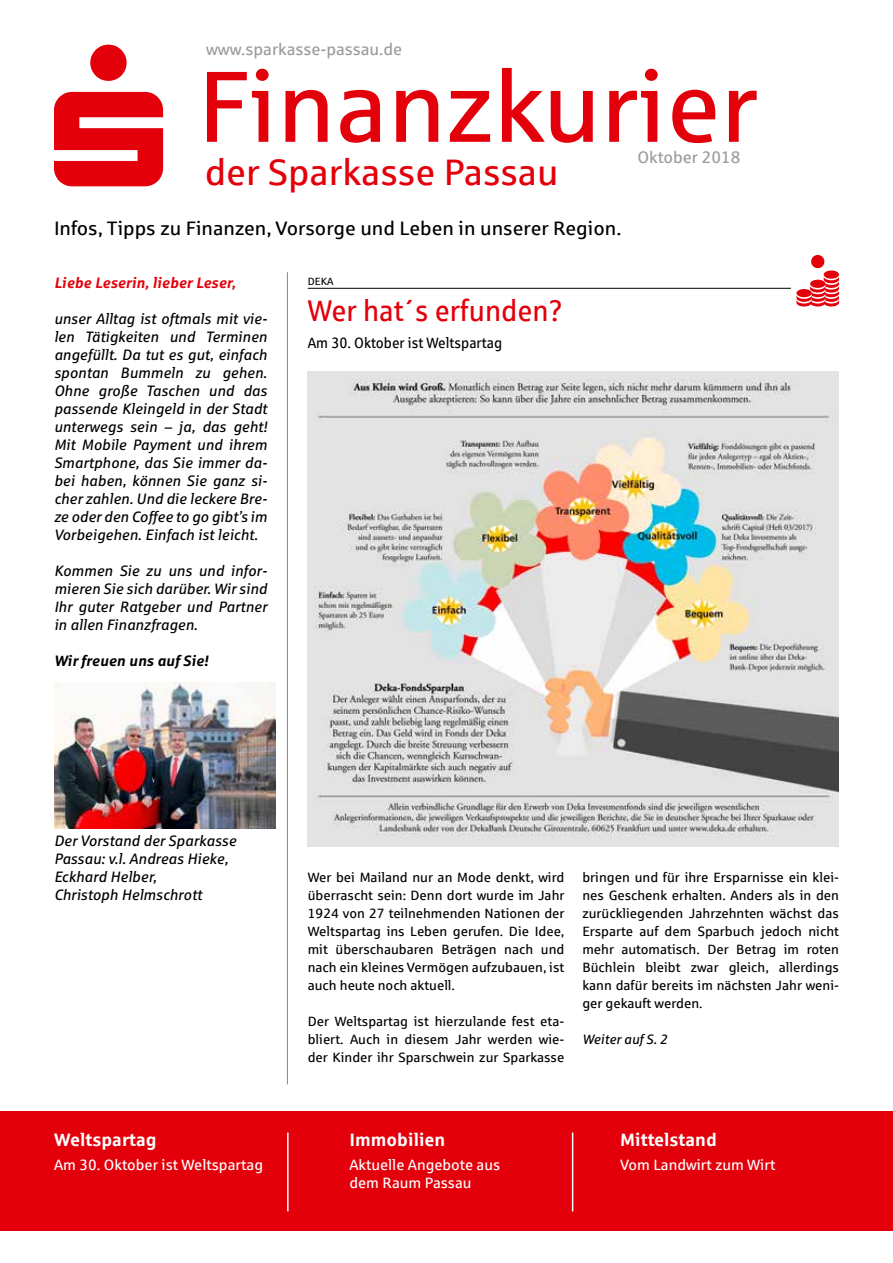
<style>
.page{position:relative;width:893px;height:1263px;background:#fff}
.page>*{position:absolute;margin:0;border:0;box-sizing:border-box;transform-origin:0 0}
.t1{font:100.5px "Sparkasse Rg";color:#e3000b}
.t2{font:36.9px "Sparkasse Rg";color:#e3000b}
.t3{font:30px "Sparkasse Rg";color:#e3000b;scale:.93 1}
.t4{font:19.5px "Sparkasse Rg";color:#000}
.t5{font:700 18px "Sparkasse Rg";color:#fff}
.t6{font:16.8px "Sparkasse Rg";color:#9c9c9d}
.t7{font:italic 15px/18px "Sparkasse Rg";color:#000;text-align:justify}
.t8{font:15px/18px "Sparkasse Rg";color:#fff}
.t9{font:15px "Sparkasse Rg";color:#000;scale:.93 1}
.t10{font:italic 700 15px "Sparkasse Rg";color:#e3000b}
.t11{font:italic 700 15px "Sparkasse Rg";color:#000}
.t12{font:13.5px/18px "Sparkasse Rg";color:#000;text-align:justify}
.t13{font:italic 13.5px "Sparkasse Rg";color:#000}
.t14{font:10.5px "Sparkasse Rg";color:#000}
</style>
<div class="page">
<svg style="left:54px;top:45px;width:109px;height:141px"></svg>
<div style="left:1px;top:1112px;width:892px;height:119px;background:#e3000b"></div>
<img style="left:54px;top:682px;width:221px;height:146px">
<hr style="left:287px;top:272px;width:1px;height:812px;background:#868786">
<hr style="left:572px;top:1132px;width:1px;height:79px;background:#fff">
<hr style="left:287px;top:1132px;width:2px;height:79px;background:#fff">
<img style="left:308px;top:372px;width:531px;height:474px">
<hr style="left:308px;top:288px;width:483px;height:1px;background:#000">
<svg style="left:796px;top:255px;width:43px;height:51px"></svg>
<p class="t6" style="left:206px;top:39px;width:198px">www.sparkasse-passau.de</p>
<h1 class="t1" style="left:198px;top:45px;width:562px">Finanzkurier</h1>
<p class="t6" style="left:637px;top:147px;width:105px">Oktober 2018</p>
<h2 class="t2" style="left:205px;top:150px;width:355px">der Sparkasse Passau</h2>
<h3 class="t4" style="left:54px;top:217px;width:569px">Infos, Tipps zu Finanzen, Vorsorge und Leben in unserer Region.</h3>
<p class="t10" style="left:54px;top:273px;width:183px">Liebe Leserin, lieber Leser,</p>
<p class="t7" style="left:54px;top:309px;width:215px">unser Alltag ist oftmals mit vie&shy;len Tätigkeiten und Terminen angefüllt. Da tut es gut, einfach spontan Bummeln zu gehen.<br>Ohne große Taschen und das passende Kleingeld in der Stadt unterwegs sein – ja, das geht!<br>Mit Mobile Payment und ihrem Smartphone, das Sie immer da&shy;bei haben, können Sie ganz si&shy;cher zahlen. Und die leckere Bre&shy;ze oder den Coffee to go gibt’s im Vorbeigehen. Einfach ist leicht.</p>
<p class="t7" style="left:54px;top:561px;width:215px">Kommen Sie zu uns und infor&shy;mieren Sie sich darüber. Wir sind Ihr guter Ratgeber und Partner in allen Finanzfragen.</p>
<p class="t11" style="left:54px;top:651px;width:156px">Wir freuen uns auf Sie!</p>
<p class="t14" style="left:308px;top:275px;width:27px">DEKA</p>
<h3 class="t3" style="left:308px;top:292px;width:276px">Wer hat´s erfunden?</h3>
<p class="t9" style="left:308px;top:334px;width:211px">Am 30. Oktober ist Weltspartag</p>
<p class="t7" style="left:54px;top:831px;width:184px;text-align:left">Der Vorstand der Sparkasse<br>Passau: v.l. Andreas Hieke,<br>Eckhard Helber,<br>Christoph Helmschrott</p>
<h3 class="t5" style="left:54px;top:1128px;width:104px">Weltspartag</h3>
<p class="t8" style="left:54px;top:1155px;width:211px">Am 30. Oktober ist Weltspartag</p>
<p class="t12" style="left:308px;top:868px;width:258px">Wer bei Mailand nur an Mode denkt, wird überrascht sein: Denn dort wurde im Jahr 1924 von 27 teilnehmenden Nationen der Weltspartag ins Leben gerufen. Die Idee, mit überschaubaren Beträgen nach und nach ein kleines Vermögen aufzubauen, ist auch heute noch aktuell.</p>
<p class="t12" style="left:308px;top:1012px;width:258px">Der Weltspartag ist hierzulande fest eta&shy;bliert. Auch in diesem Jahr werden wie&shy;der Kinder ihr Sparschwein zur Sparkasse</p>
<p class="t12" style="left:582px;top:868px;width:258px">bringen und für ihre Ersparnisse ein klei&shy;nes Geschenk erhalten. Anders als in den zurückliegenden Jahrzehnten wächst das Ersparte auf dem Sparbuch jedoch nicht mehr automatisch. Der Betrag im roten Büchlein bleibt zwar gleich, allerdings kann dafür bereits im nächsten Jahr weni&shy;ger gekauft werden.</p>
<p class="t13" style="left:582px;top:1031px;width:87px">Weiter auf S. 2</p>
<h3 class="t5" style="left:349px;top:1128px;width:98px">Immobilien</h3>
<p class="t8" style="left:349px;top:1155px;width:152px">Aktuelle Angebote aus dem Raum Passau</p>
<h3 class="t5" style="left:620px;top:1128px;width:98px">Mittelstand</h3>
<p class="t8" style="left:620px;top:1155px;width:157px">Vom Landwirt zum Wirt</p>
</div>
